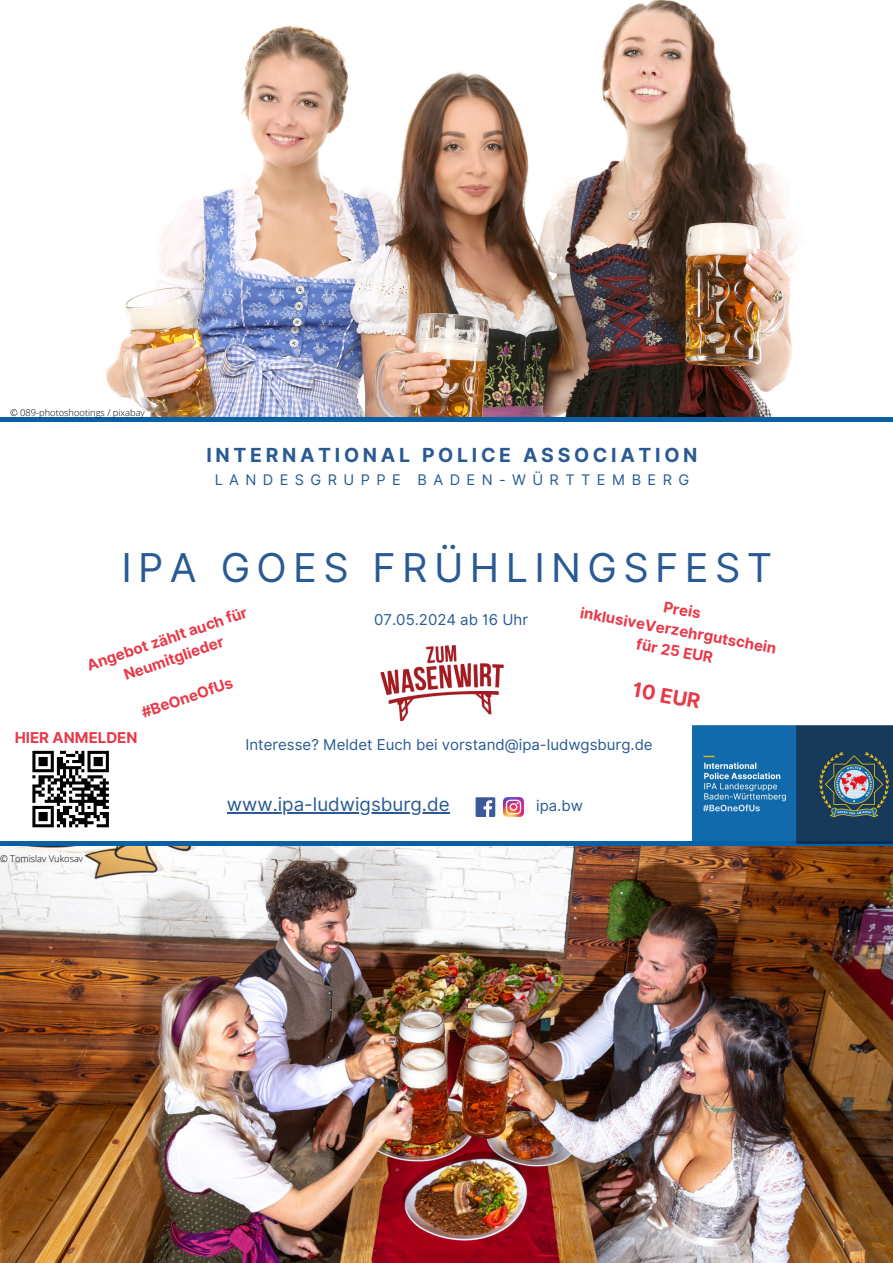
<style>
.page{position:relative;width:893px;height:1263px;background:#fff}
.page>*{position:absolute;margin:0;border:0;box-sizing:border-box;transform-origin:0 0}
.t1{font:39.75px "Inter";letter-spacing:.16em;color:#295a94}
.t2{font:700 20.25px "Inter";color:#e73a49}
.t3{font:700 19.42px "Inter";letter-spacing:.19em;color:#295a94}
.t4{font:18.75px "Inter";color:#295a94}
.t5{font:700 15px/20.6px "Inter";color:#e73a49;text-align:center}
.t6{font:15px "Inter";color:#295a94}
.t7{font:14.55px "Inter";letter-spacing:.44em;color:#295a94}
.t8{font:300 9.3px "Open Sans";color:#000}
</style>
<div class="page">
<img style="left:106px;top:0;width:691px;height:417px">
<img style="left:0;top:846px;width:893px;height:417px">
<img style="left:692px;top:725px;width:201px;height:119px">
<div style="left:475px;top:797px;width:20px;height:20px;background:#3d5a98"></div>
<svg style="left:483px;top:800px;width:9px;height:17px"></svg>
<img style="left:503px;top:797px;width:20px;height:20px">
<img style="left:381px;top:646px;width:122px;height:74px">
<hr style="left:227px;top:812px;width:223px;height:1px;background:#295a94">
<svg style="left:32px;top:751px;width:77px;height:76px"></svg>
<h4 class="t8" style="left:10px;top:406px;width:136px">© 089-photoshootings / pixabay</h4>
<h6 class="t3" style="left:206px;top:443px;width:492px">INTERNATIONAL POLICE ASSOCIATION</h6>
<h2 class="t7" style="left:215px;top:471px;width:476px">LANDESGRUPPE BADEN-WÜRTTEMBERG</h2>
<h6 class="t1" style="left:121px;top:543px;width:652px">IPA GOES FRÜHLINGSFEST</h6>
<p class="t5" style="left:84px;top:656px;width:170px;rotate:-19deg">Angebot zählt auch für<br>Neumitglieder</p>
<p class="t5" style="left:139px;top:703px;width:97px;rotate:-19deg">#BeOneOfUs</p>
<h2 class="t6" style="left:374px;top:611px;width:155px">07.05.2024 ab 16 Uhr</h2>
<p class="t5" style="left:665px;top:596px;width:39px;rotate:10deg">Preis</p>
<p class="t5" style="left:638px;top:634px;width:79px;rotate:10deg">für 25 EUR</p>
<h3 class="t2" style="left:635px;top:677px;width:70px;rotate:10deg">10 EUR</h3>
<p class="t5" style="left:582px;top:603px;width:200px;rotate:10deg">inklusiveVerzehrgutschein</p>
<p class="t5" style="left:15px;top:727px;width:124px">HIER ANMELDEN</p>
<p class="t8" style="left:0;top:852px;width:85px">© Tomislav Vukosav</p>
<h1 class="t6" style="left:245px;top:735px;width:409px">Interesse? Meldet Euch bei vorstand@ipa-ludwgsburg.de</h1>
<p class="t4" style="left:227px;top:793px;width:224px">www.ipa-ludwigsburg.de</p>
<h6 class="t6" style="left:536px;top:796px;width:48px">ipa.bw</h6>
</div>
